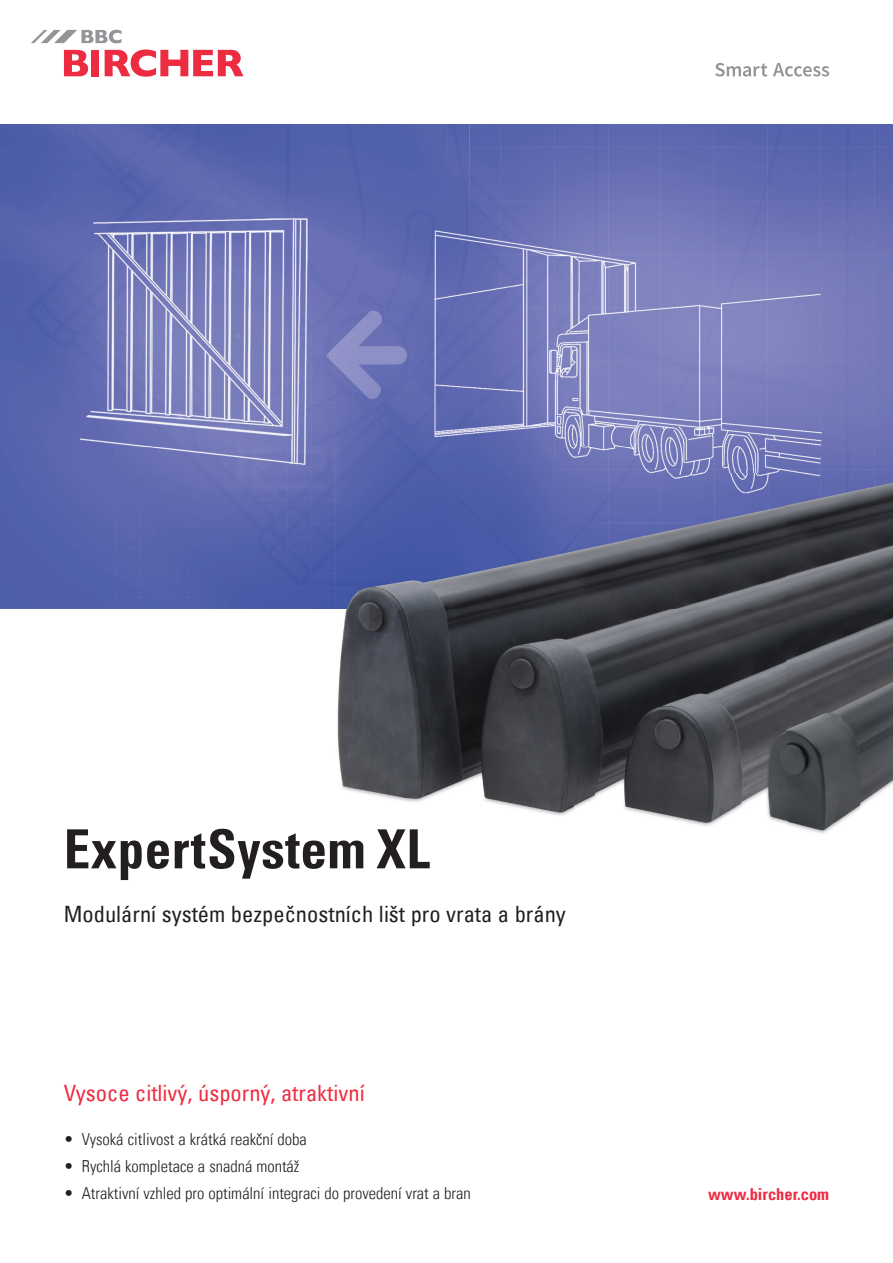
<style>
.page{position:relative;width:893px;height:1263px;background:#fff}
.page>*{position:absolute;margin:0;border:0;box-sizing:border-box;transform-origin:0 0}
.t1{font:54px "Univers Com 67 Bold Cond";letter-spacing:.01em;color:#231f20}
.t2{font:condensed 22.5px "Univers Com 57";color:#231f20}
.t3{font:condensed 22.5px "Univers Com 57";color:#ed2c42}
.t4{font:16.5px "Univers Com 47 Light Cond";color:#231f20}
.t5{font:16.5px "Univers Com 67 Bold Cond";color:#ed2c42}
</style>
<div class="page">
<img style="left:0;top:125px;width:630px;height:322px">
<img style="left:630px;top:125px;width:263px;height:348px">
<img style="left:0;top:447px;width:315px;height:162px">
<img style="left:315px;top:447px;width:316px;height:26px">
<svg style="left:64px;top:50px;width:24px;height:26px"></svg>
<div style="left:91px;top:50px;width:8px;height:26px;background:#ed2c42"></div>
<svg style="left:105px;top:49px;width:138px;height:28px"></svg>
<svg style="left:31px;top:30px;width:91px;height:13px"></svg>
<svg style="left:715px;top:63px;width:52px;height:14px"></svg>
<svg style="left:773px;top:63px;width:56px;height:14px"></svg>
<img style="left:310px;top:473px;width:583px;height:361px">
<img style="left:310px;top:829px;width:120px;height:14px">
<h1 class="t1" style="left:64px;top:816px;width:368px">ExpertSystem XL</h1>
<h2 class="t2" style="left:64px;top:900px;width:504px">Modulární systém bezpečnostních lišt pro vrata a brány</h2>
<h2 class="t3" style="left:64px;top:1078px;width:303px">Vysoce citlivý, úsporný, atraktivní</h2>
<p class="t4" style="left:64px;top:1129px;width:245px">• Vysoká citlivost a krátká reakční doba</p>
<p class="t4" style="left:64px;top:1156px;width:237px">• Rychlá kompletace a snadná montáž</p>
<p class="t4" style="left:64px;top:1183px;width:408px">• Atraktivní vzhled pro optimální integraci do provedení vrat a bran</p>
<p class="t5" style="left:708px;top:1183px;width:123px">www.bircher.com</p>
</div>
